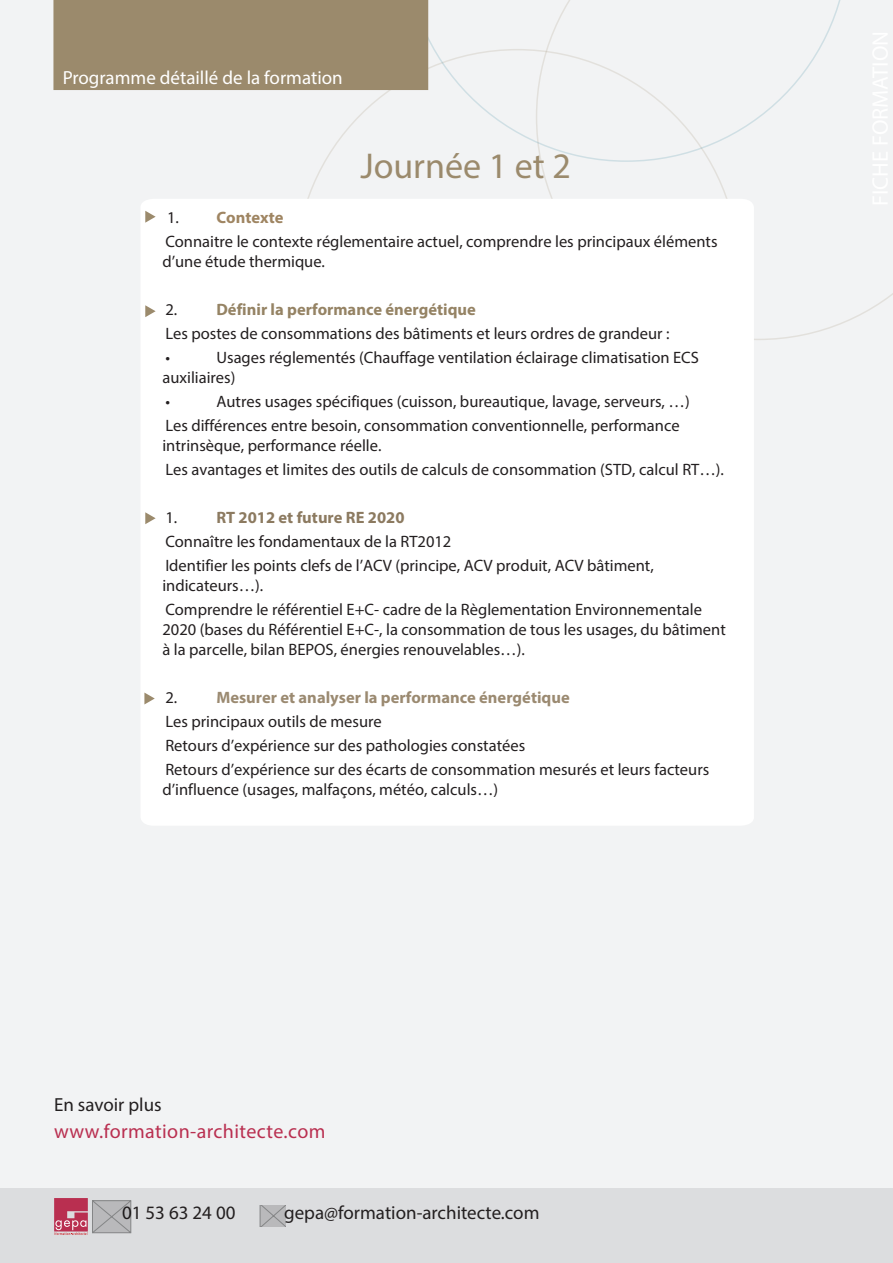
<style>
.page{position:relative;width:893px;height:1263px;background:#f2f3f4}
.page>*{position:absolute;margin:0;border:0;box-sizing:border-box;transform-origin:0 0}
.t1{font:36px "Myriad Pro";color:#9b8a6c}
.t2{font:19.95px "Myriad Pro";letter-spacing:.02em;color:#b92f50}
.t3{font:18.9px "Myriad Pro";color:#231f20}
.t4{font:18.9px "Myriad Pro";color:#fff}
.t5{font:16.5px/24px "Myriad Pro";color:#231f20}
.s1{font-weight:700;color:#9f8562}
.s2{font-weight:700;color:#958364}
.s3{font-weight:700;color:#8c7a60}
.s4{font-weight:700;color:#9b8a71}
</style>
<div class="page">
<div style="left:0;top:1188px;width:893px;height:75px;background:#dcdddf"></div>
<svg style="left:54px;top:1198px;width:78px;height:37px;background:#bc8d99"></svg>
<svg style="left:259px;top:1205px;width:27px;height:22px"></svg>
<svg style="left:428px;top:0;width:413px;height:162px"></svg>
<div style="left:53px;top:0;width:375px;height:90px;background:#9b8a6c"></div>
<div style="left:141px;top:199px;width:613px;height:626px;background:#fff"></div>
<svg style="left:145px;top:211px;width:11px;height:12px"></svg>
<svg style="left:145px;top:305px;width:11px;height:12px"></svg>
<svg style="left:145px;top:512px;width:11px;height:12px"></svg>
<svg style="left:144px;top:692px;width:11px;height:12px"></svg>
<p class="t4" style="left:63px;top:66px;width:282px">Programme détaillé de la formation</p>
<p class="t1" style="left:360px;top:144px;width:212px">Journée 1 et 2</p>
<p class="t5" style="left:165px;top:206px;width:554px">1. <span class="s1">Contexte<br></span>Connaitre le contexte réglementaire actuel, comprendre les principaux éléments</p>
<p class="t5" style="left:162px;top:249px;width:164px">d’une étude thermique.</p>
<p class="t5" style="left:165px;top:298px;width:506px">2. <span class="s2">Définir la performance énergétique<br></span>Les postes de consommations des bâtiments et leurs ordres de grandeur : •</p>
<p class="t5" style="left:162px;top:348px;width:538px;line-height:19.8px;text-indent:54px">Usages réglementés (Chauffage ventilation éclairage climatisation ECS auxiliaires)</p>
<p class="t5" style="left:165px;top:389px;width:6px">•</p>
<p class="t5" style="left:165px;top:389px;width:526px;text-indent:51px">Autres usages spécifiques (cuisson, bureautique, lavage, serveurs, …)<br>Les différences entre besoin, consommation conventionnelle, performance</p>
<p class="t5" style="left:162px;top:433px;width:563px">intrinsèque, performance réelle.<br>Les avantages et limites des outils de calculs de consommation (STD, calcul RT…).</p>
<p class="t5" style="left:165px;top:505px;width:490px">1. <span class="s3">RT 2012 et future RE 2020<br></span>Connaître les fondamentaux de la RT2012<br>Identifier les points clefs de l’ACV (principe, ACV produit, ACV bâtiment,</p>
<p class="t5" style="left:162px;top:573px;width:541px">indicateurs…).<br>Comprendre le référentiel E+C- cadre de la Règlementation Environnementale</p>
<p class="t5" style="left:162px;top:619px;width:565px;line-height:19.8px">2020 (bases du Référentiel E+C-, la consommation de tous les usages, du bâtiment à la parcelle, bilan BEPOS, énergies renouvelables…).</p>
<p class="t5" style="left:165px;top:685px;width:545px">2. <span class="s4">Mesurer et analyser la performance énergétique<br></span>Les principaux outils de mesure<br>Retours d’expérience sur des pathologies constatées<br>Retours d’expérience sur des écarts de consommation mesurés et leurs facteurs</p>
<p class="t5" style="left:162px;top:777px;width:337px">d’influence (usages, malfaçons, météo, calculs…)</p>
<p class="t3" style="left:54px;top:1093px;width:109px">En savoir plus</p>
<p class="t2" style="left:54px;top:1119px;width:273px">www.formation-architecte.com</p>
<p class="t3" style="left:122px;top:1201px;width:115px">01 53 63 24 00</p>
<p class="t3" style="left:284px;top:1201px;width:257px">gepa@formation-architecte.com</p>
</div>
